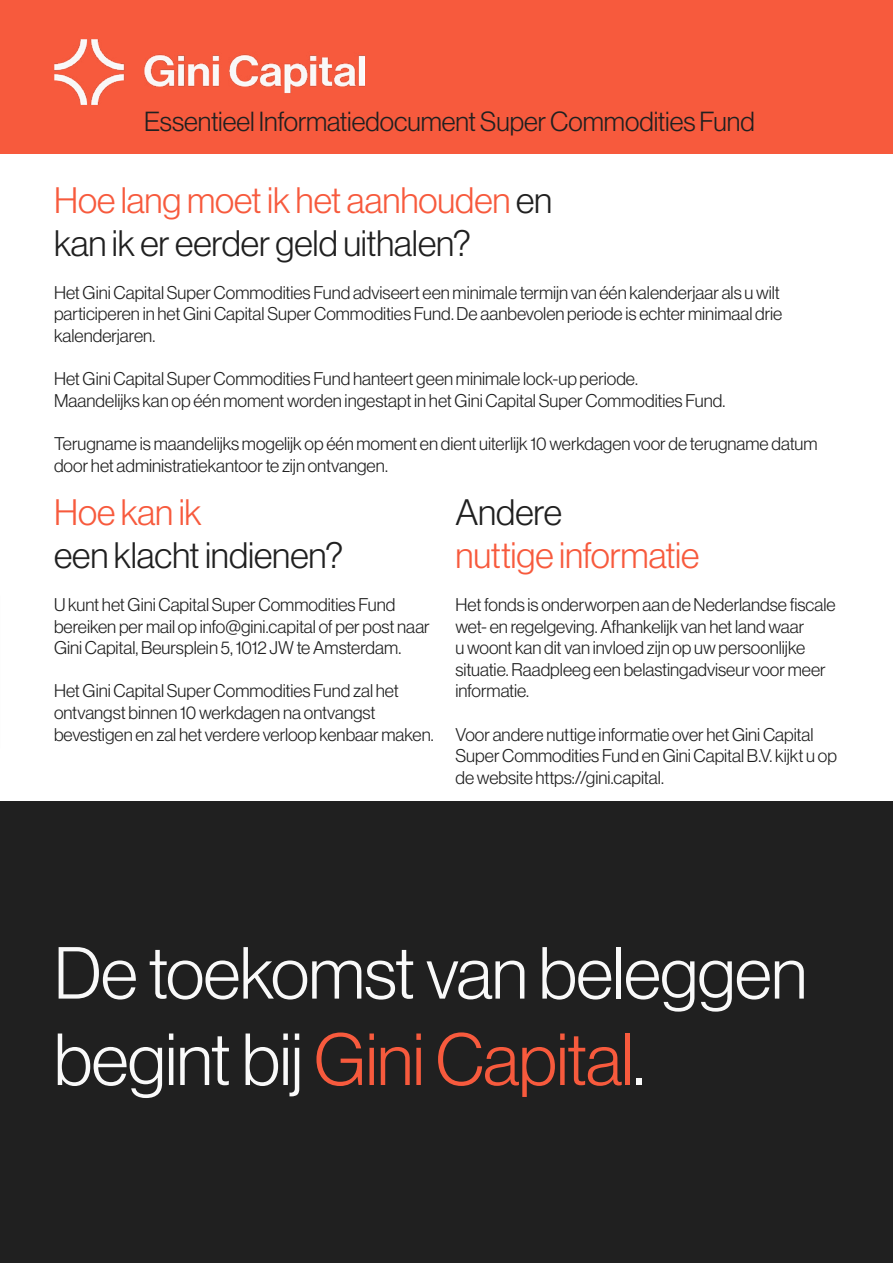
<style>
.page{position:relative;width:893px;height:1263px;background:#fff}
.page>*{position:absolute;margin:0;border:0;box-sizing:border-box;transform-origin:0 0}
.t1{font:300 72px/86.4px "Neue Haas Display";letter-spacing:-.01em;color:#f9f9f9}
.t2{font:300 36px/43.2px "Neue Haas Display";color:#202020}
.t3{font:300 36px "Neue Haas Display";letter-spacing:-.005em;color:#f75a3d}
.t4{font:300 27px "Neue Haas Display";color:#202020}
.t5{font:300 18px/21.6px "Neue Haas Display";color:#202020}
.s1{color:#f75a3d}
.s2{color:#202020}
</style>
<div class="page">
<div style="left:0;top:0;width:893px;height:153px;background:#f75a3d"></div>
<img style="left:54px;top:39px;width:311px;height:65px">
<div style="left:0;top:801px;width:893px;height:462px;background:#202020"></div>
<h3 class="t4" style="left:144px;top:106px;width:612px">Essentieel Informatiedocument Super Commodities Fund</h3>
<h2 class="t2" style="left:54px;top:179px;width:500px"><span class="s1">Hoe lang moet ik het aanhouden</span> en kan ik er eerder geld uithalen?</h2>
<p class="t5" style="left:54px;top:282px;width:730px">Het Gini Capital Super Commodities Fund adviseert een minimale termijn van één kalenderjaar als u wilt participeren in het Gini Capital Super Commodities Fund. De aanbevolen periode is echter minimaal drie kalenderjaren.</p>
<p class="t5" style="left:54px;top:368px;width:673px">Het Gini Capital Super Commodities Fund hanteert geen minimale lock-up periode.<br>Maandelijks kan op één moment worden ingestapt in het Gini Capital Super Commodities Fund.</p>
<p class="t5" style="left:54px;top:433px;width:765px">Terugname is maandelijks mogelijk op één moment en dient uiterlijk 10 werkdagen voor de terugname datum door het administratiekantoor te zijn ontvangen.</p>
<h2 class="t3" style="left:54px;top:492px;width:149px">Hoe kan ik</h2>
<h2 class="t2" style="left:54px;top:534px;width:291px">een klacht indienen?</h2>
<p class="t5" style="left:54px;top:594px;width:377px">U kunt het Gini Capital Super Commodities Fund bereiken per mail op info@gini.capital of per post naar<br>Gini Capital, Beursplein 5, 1012 JW te Amsterdam.</p>
<p class="t5" style="left:54px;top:680px;width:381px">Het Gini Capital Super Commodities Fund zal het ontvangst binnen 10 werkdagen na ontvangst bevestigen en zal het verdere verloop kenbaar maken.</p>
<h2 class="t2" style="left:455px;top:491px;width:108px">Andere</h2>
<h2 class="t3" style="left:455px;top:535px;width:245px">nuttige informatie</h2>
<p class="t5" style="left:455px;top:594px;width:382px">Het fonds is onderworpen aan de Nederlandse fiscale wet- en regelgeving. Afhankelijk van het land waar<br>u woont kan dit van invloed zijn op uw persoonlijke situatie. Raadpleeg een belastingadviseur voor meer informatie.</p>
<p class="t5" style="left:455px;top:724px;width:383px">Voor andere nuttige informatie over het Gini Capital<br>Super Commodities Fund en Gini Capital B.V. kijkt u op de website https://gini.capital.</p>
<h1 class="t1" style="left:54px;top:930px;width:755px">De toekomst van beleggen begint bij <span class="s1">Gini Capital</span>.<span class="s2">.</span></h1>
</div>
